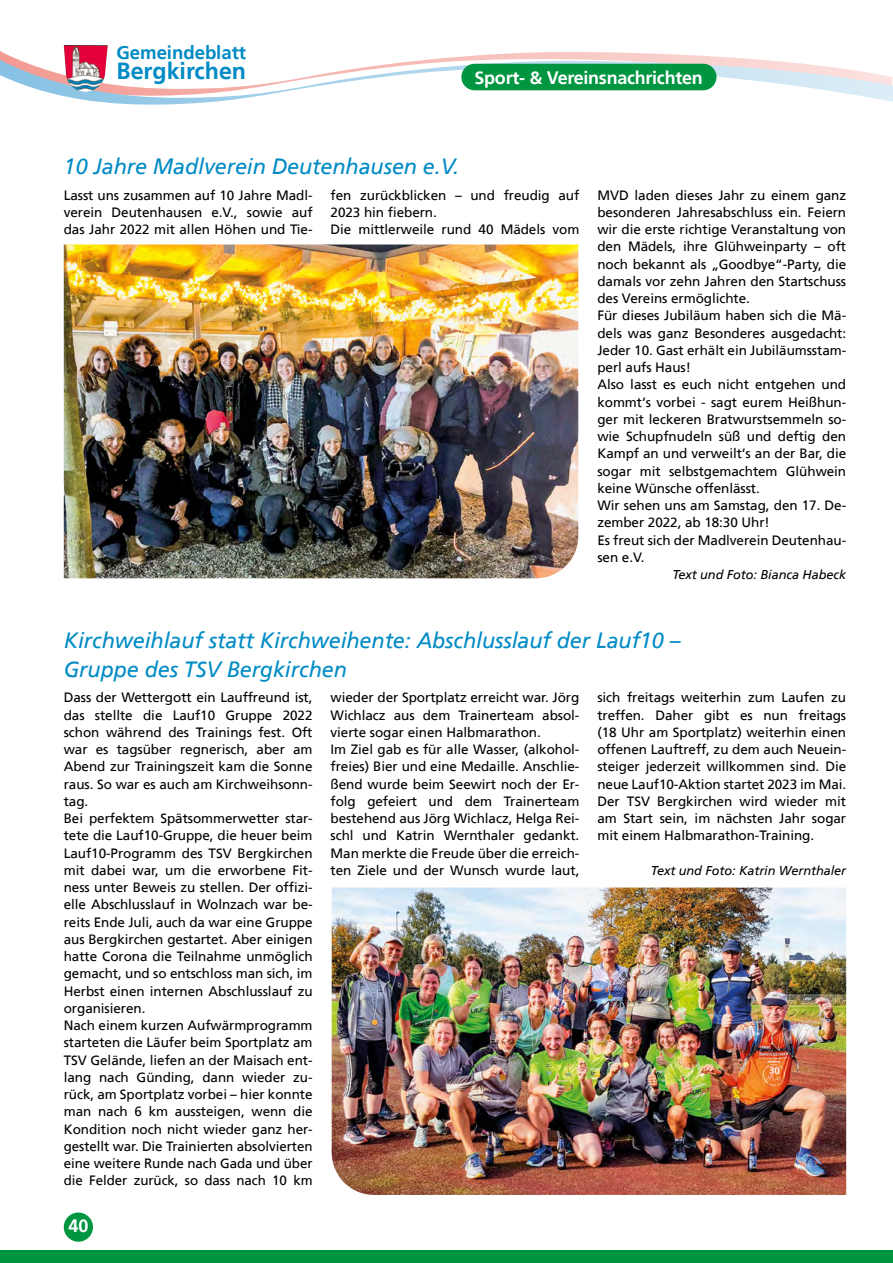
<style>
.page{position:relative;width:893px;height:1263px;background:#fff}
.page>*{position:absolute;margin:0;border:0;box-sizing:border-box;transform-origin:0 0}
.t1{font:700 23.25px "Frutiger";letter-spacing:-.005em;color:#008bc5}
._01_head_BK{font:italic 22.05px/28.5px "Frutiger 56";letter-spacing:-.005em;color:#008bc5}
.t2{font:700 18.6px "Frutiger";letter-spacing:-.005em;color:#008bc5}
.t3{font:700 18px "Frutiger";letter-spacing:-.015em;color:#fff}
._03_grundtext_BK{font:13.5px/17.2px "Frutiger 55 Roman";letter-spacing:-.005em;color:#000;text-align:justify}
._03_Autor{font:italic 12.75px "Frutiger 56";letter-spacing:-.005em;color:#000}
</style>
<div class="page">
<svg style="left:0;top:53px;width:893px;height:52px"></svg>
<div style="left:461px;top:64px;width:255px;height:26px;background:#009641;border-radius:13px"></div>
<div style="left:0;top:1250px;width:893px;height:13px;background:#009641"></div>
<div style="left:64px;top:1212px;width:29px;height:30px;background:#009641;border-radius:50%"></div>
<img style="left:64px;top:45px;width:44px;height:47px">
<img style="left:64px;top:244px;width:514px;height:334px">
<img style="left:332px;top:887px;width:514px;height:308px">
<h3 class="t2" style="left:117px;top:44px;width:131px">Gemeindeblatt</h3>
<h1 class="t1" style="left:117px;top:60px;width:131px">Bergkirchen</h1>
<h3 class="t3" style="left:475px;top:70px;width:230px">Sport- &amp; Vereinsnachrichten</h3>
<p class="_01_head_BK" style="left:64px;top:153px;width:397px">10 Jahre Madlverein Deutenhausen e.V.</p>
<p class="_03_grundtext_BK" style="left:64px;top:187px;width:250px">Lasst uns zusammen auf 10 Jahre Madl&shy;verein Deutenhausen e.V., sowie auf das Jahr 2022 mit allen Höhen und Tie-</p>
<p class="_03_grundtext_BK" style="left:331px;top:187px;width:250px">fen zurückblicken – und freudig auf<br>2023 hin fiebern.</p>
<p class="_03_grundtext_BK" style="left:331px;top:222px;width:250px">Die mittlerweile rund 40 Mädels vom</p>
<p class="_03_grundtext_BK" style="left:597px;top:187px;width:250px">MVD laden dieses Jahr zu einem ganz besonderen Jahresabschluss ein. Feiern wir die erste richtige Veranstaltung von den Mädels, ihre Glühweinparty – oft noch bekannt als „Goodbye“-Party, die damals vor zehn Jahren den Startschuss des Vereins ermöglichte.</p>
<p class="_03_grundtext_BK" style="left:597px;top:308px;width:250px">Für dieses Jubiläum haben sich die Mä&shy;dels was ganz Besonderes ausgedacht:<br>Jeder 10. Gast erhält ein Jubiläumsstam&shy;perl aufs Haus!</p>
<p class="_03_grundtext_BK" style="left:597px;top:377px;width:250px">Also lasst es euch nicht entgehen und kommt‘s vorbei - sagt eurem Heißhun&shy;ger mit leckeren Bratwurstsemmeln so&shy;wie Schupfnudeln süß und deftig den Kampf an und verweilt‘s an der Bar, die sogar mit selbstgemachtem Glühwein keine Wünsche offenlässt.</p>
<p class="_03_grundtext_BK" style="left:597px;top:498px;width:250px">Wir sehen uns am Samstag, den 17. De&shy;zember 2022, ab 18:30 Uhr!</p>
<p class="_03_grundtext_BK" style="left:597px;top:532px;width:250px">Es freut sich der Madlverein Deutenhau&shy;sen e.V.</p>
<p class="_03_Autor" style="left:672px;top:569px;width:175px">Text und Foto: Bianca Habeck</p>
<p class="_01_head_BK" style="left:64px;top:627px;width:618px">Kirchweihlauf statt Kirchweihente: Abschlusslauf der Lauf10 –<br>Gruppe des TSV Bergkirchen</p>
<p class="_03_grundtext_BK" style="left:64px;top:690px;width:250px">Dass der Wettergott ein Lauffreund ist, das stellte die Lauf10 Gruppe 2022 schon während des Trainings fest. Oft war es tagsüber regnerisch, aber am Abend zur Trainingszeit kam die Sonne raus. So war es auch am Kirchweihsonn&shy;tag.</p>
<p class="_03_grundtext_BK" style="left:64px;top:810px;width:250px">Bei perfektem Spätsommerwetter star&shy;tete die Lauf10-Gruppe, die heuer beim Lauf10-Programm des TSV Bergkirchen mit dabei war, um die erworbene Fit&shy;ness unter Beweis zu stellen. Der offizi&shy;elle Abschlusslauf in Wolnzach war be&shy;reits Ende Juli, auch da war eine Gruppe aus Bergkirchen gestartet. Aber einigen hatte Corona die Teilnahme unmöglich gemacht, und so entschloss man sich, im Herbst einen internen Abschlusslauf zu organisieren.</p>
<p class="_03_grundtext_BK" style="left:64px;top:1017px;width:250px">Nach einem kurzen Aufwärmprogramm starteten die Läufer beim Sportplatz am TSV Gelände, liefen an der Maisach ent&shy;lang nach Günding, dann wieder zu&shy;rück, am Sportplatz vorbei – hier konnte man nach 6 km aussteigen, wenn die Kondition noch nicht wieder ganz her&shy;gestellt war. Die Trainierten absolvierten eine weitere Runde nach Gada und über die Felder zurück, so dass nach 10 km</p>
<p class="_03_grundtext_BK" style="left:597px;top:690px;width:250px">sich freitags weiterhin zum Laufen zu treffen. Daher gibt es nun freitags (18 Uhr am Sportplatz) weiterhin einen offenen Lauftreff, zu dem auch Neuein&shy;steiger jederzeit willkommen sind. Die neue Lauf10-Aktion startet 2023 im Mai.<br>Der TSV Bergkirchen wird wieder mit am Start sein, im nächsten Jahr sogar mit einem Halbmarathon-Training.</p>
<p class="_03_Autor" style="left:651px;top:864px;width:197px">Text und Foto: Katrin Wernthaler</p>
<p class="_03_grundtext_BK" style="left:331px;top:690px;width:250px">wieder der Sportplatz erreicht war. Jörg Wichlacz aus dem Trainerteam absol&shy;vierte sogar einen Halbmarathon.</p>
<p class="_03_grundtext_BK" style="left:331px;top:741px;width:250px">Im Ziel gab es für alle Wasser, (alkohol&shy;freies) Bier und eine Medaille. Anschlie&shy;ßend wurde beim Seewirt noch der Er&shy;folg gefeiert und dem Trainerteam bestehend aus Jörg Wichlacz, Helga Rei&shy;schl und Katrin Wernthaler gedankt.<br>Man merkte die Freude über die erreich&shy;ten Ziele und der Wunsch wurde laut,</p>
<h3 class="t3" style="left:68px;top:1218px;width:22px">40</h3>
</div>
